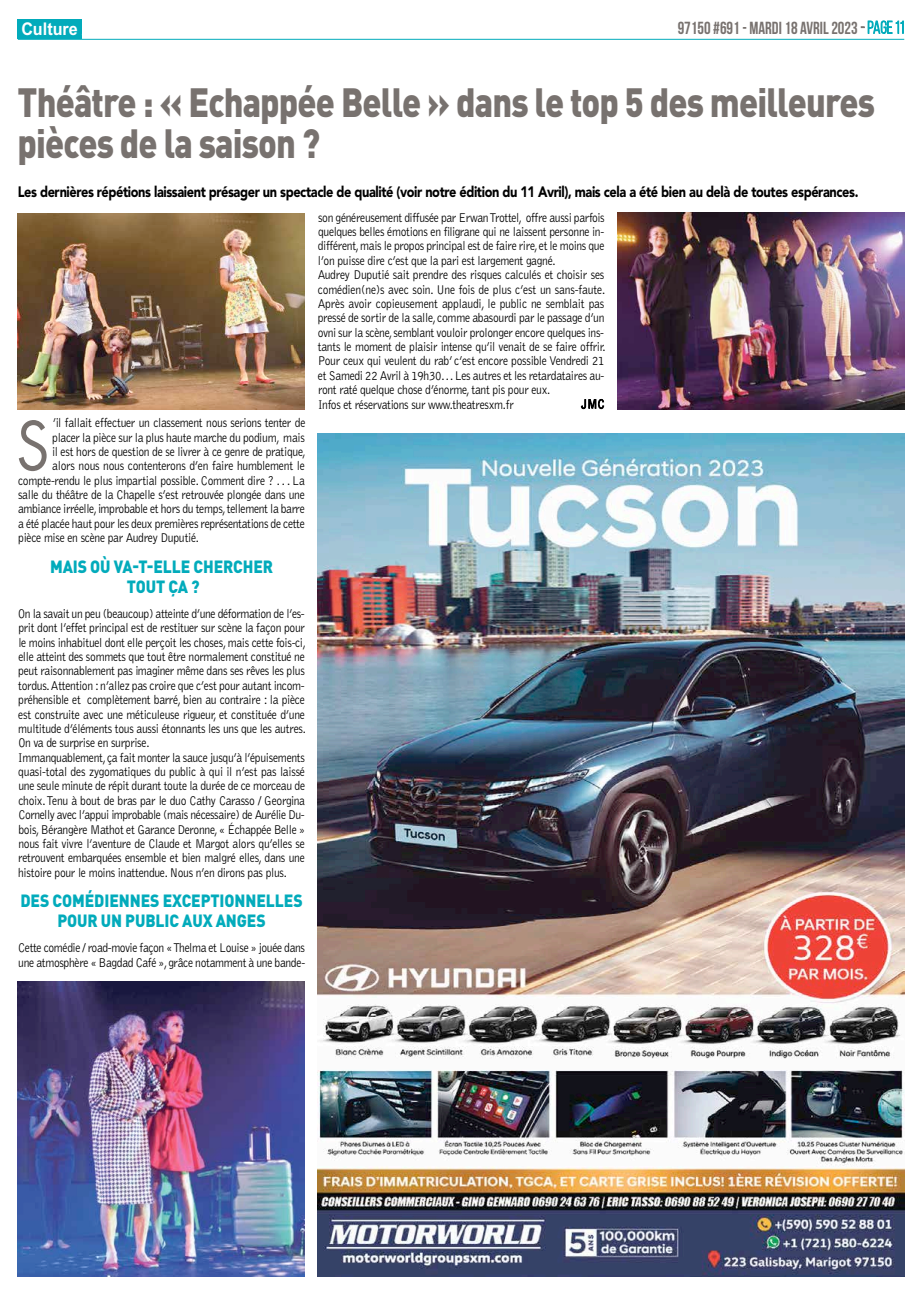
<style>
.page{position:relative;width:922px;height:1294px;background:#fff}
.page>*{position:absolute;margin:0;border:0;box-sizing:border-box;transform-origin:0 0}
.t1{font:65.5px "Futura";color:#78726f;scale:.9 1}
.t2{font:900 40.38px/40.4px "DIN Pro";letter-spacing:-.025em;color:#78726f;scale:.85 1}
.t3{font:900 17.5px/20px "DIN Pro";letter-spacing:-.005em;color:#02abbb;text-align:center;scale:.9 1}
.t4{font:700 17.5px "Bebas Neue";color:#78726f;scale:.95 1}
.t5{font:900 15px "Avenir";letter-spacing:-.03em;color:#000;scale:.85 1}
.t6{font:300 13.12px/14.4px "Bell Gothic";letter-spacing:-.025em;color:#000;scale:.88 1}
.s1{font-weight:400}
.s2{font-weight:400;color:#02abbb}
</style>
<div class="page">
<svg style="left:580px;top:398px;width:24px;height:12px"></svg>
<img style="left:318px;top:433px;width:586px;height:843px">
<hr style="left:18px;top:39px;width:886px;height:1px;background:#02abbb">
<svg style="left:860px;top:20px;width:43px;height:14px"></svg>
<div style="left:18px;top:19px;width:64px;height:20px;background:#02abbb"></div>
<img style="left:18px;top:213px;width:287px;height:197px">
<img style="left:18px;top:981px;width:287px;height:295px">
<img style="left:617px;top:212px;width:287px;height:197px">
<h3 class="t4" style="left:677px;top:18px;width:240px">97150 #691 - MARDI 18 AVRIL 2023 <span class="s1">-</span><span class="s2">page11</span></h3>
<h2 class="t2" style="left:18px;top:77px;width:1009px">Théâtre : « Echappée Belle » dans le top 5 des meilleures pièces de la saison ?</h2>
<p class="t5" style="left:18px;top:179px;width:990px">Les dernières répétions laissaient présager un spectacle de qualité (voir notre édition du 11 Avril), mais cela a été bien au delà de toutes espérances.</p>
<h1 class="t1" style="left:16px;top:404px;width:38px">S</h1>
<p class="t6" style="left:53px;top:416px;width:288px">’il fallait effectuer un classement nous serions tenter de</p>
<p class="t6" style="left:52px;top:430px;width:288px">placer la pièce sur la plus haute marche du podium, mais</p>
<p class="t6" style="left:52px;top:444px;width:290px">il est hors de question de se livrer à ce genre de pratique,</p>
<p class="t6" style="left:52px;top:459px;width:288px">alors nous nous contenterons d’en faire humblement le</p>
<p class="t6" style="left:18px;top:473px;width:327px">compte-rendu le plus impartial possible. Comment dire ? . . . La</p>
<p class="t6" style="left:18px;top:488px;width:327px">salle du théâtre de la Chapelle s’est retrouvée plongée dans une</p>
<p class="t6" style="left:18px;top:502px;width:327px">ambiance irréelle,improbable et hors du temps,tellement la barre</p>
<p class="t6" style="left:18px;top:516px;width:327px">a été placée haut pour les deux premières représentations de cette</p>
<p class="t6" style="left:18px;top:531px;width:207px">pièce mise en scène par Audrey Duputié.</p>
<h3 class="t3" style="left:50px;top:554px;width:249px">MAIS OÙ VA-T-ELLE CHERCHER<br>TOUT ÇA ?</h3>
<p class="t6" style="left:18px;top:606px;width:328px">On la savait un peu (beaucoup) atteinte d’une déformation de l’es&shy;prit dont l’effet principal est de restituer sur scène la façon pour le moins inhabituel dont elle perçoit les choses, mais cette fois-ci, elle atteint des sommets que tout être normalement constitué ne peut raisonnablement pas imaginer même dans ses rêves les plus tordus.Attention :n’allez pas croire que c’est pour autant incom&shy;préhensible et complètement barré, bien au contraire : la pièce est construite avec une méticuleuse rigueur, et constituée d’une multitude d’éléments tous aussi étonnants les uns que les autres.<br>On va de surprise en surprise.<br>Immanquablement,ça fait monter la sauce jusqu’à l’épuisements quasi-total des zygomatiques du public à qui il n’est pas laissé une seule minute de répit durant toute la durée de ce morceau de choix.Tenu à bout de bras par le duo Cathy Carasso / Georgina Cornelly avec l’appui improbable (mais nécessaire) de Aurélie Du&shy;bois,Bérangère Mathot et Garance Deronne,« Échappée Belle » nous fait vivre l’aventure de Claude et Margot alors qu’elles se retrouvent embarquées ensemble et bien malgré elles, dans une histoire pour le moins inattendue. Nous n’en dirons pas plus.</p>
<h3 class="t3" style="left:20px;top:888px;width:315px">DES COMÉDIENNES EXCEPTIONNELLES<br>POUR UN PUBLIC AUX ANGES</h3>
<p class="t6" style="left:18px;top:941px;width:327px">Cette comédie / road-movie façon «Thelma et Louise » jouée dans une atmosphère « Bagdad Café »,grâce notamment à une bande-</p>
<p class="t6" style="left:317px;top:210px;width:328px">son généreusement diffusée par ErwanTrottel, offre aussi parfois quelques belles émotions en filigrane qui ne laissent personne in&shy;différent,mais le propos principal est de faire rire,et le moins que l’on puisse dire c’est que la pari est largement gagné.<br>Audrey Duputié sait prendre des risques calculés et choisir ses comédien(ne)s avec soin. Une fois de plus c’est un sans-faute.<br>Après avoir copieusement applaudi, le public ne semblait pas pressé de sortir de la salle, comme abasourdi par le passage d’un ovni sur la scène,semblant vouloir prolonger encore quelques ins&shy;tants le moment de plaisir intense qu’il venait de se faire offrir.<br>Pour ceux qui veulent du rab’ c’est encore possible Vendredi 21 et Samedi 22 Avril à 19h30...Les autres et les retardataires au&shy;ront raté quelque chose d’énorme, tant pis pour eux.<br>Infos et réservations sur www.theatresxm.fr</p>
<p class="t6" style="left:581px;top:397px;width:28px">JMC</p>
</div>
